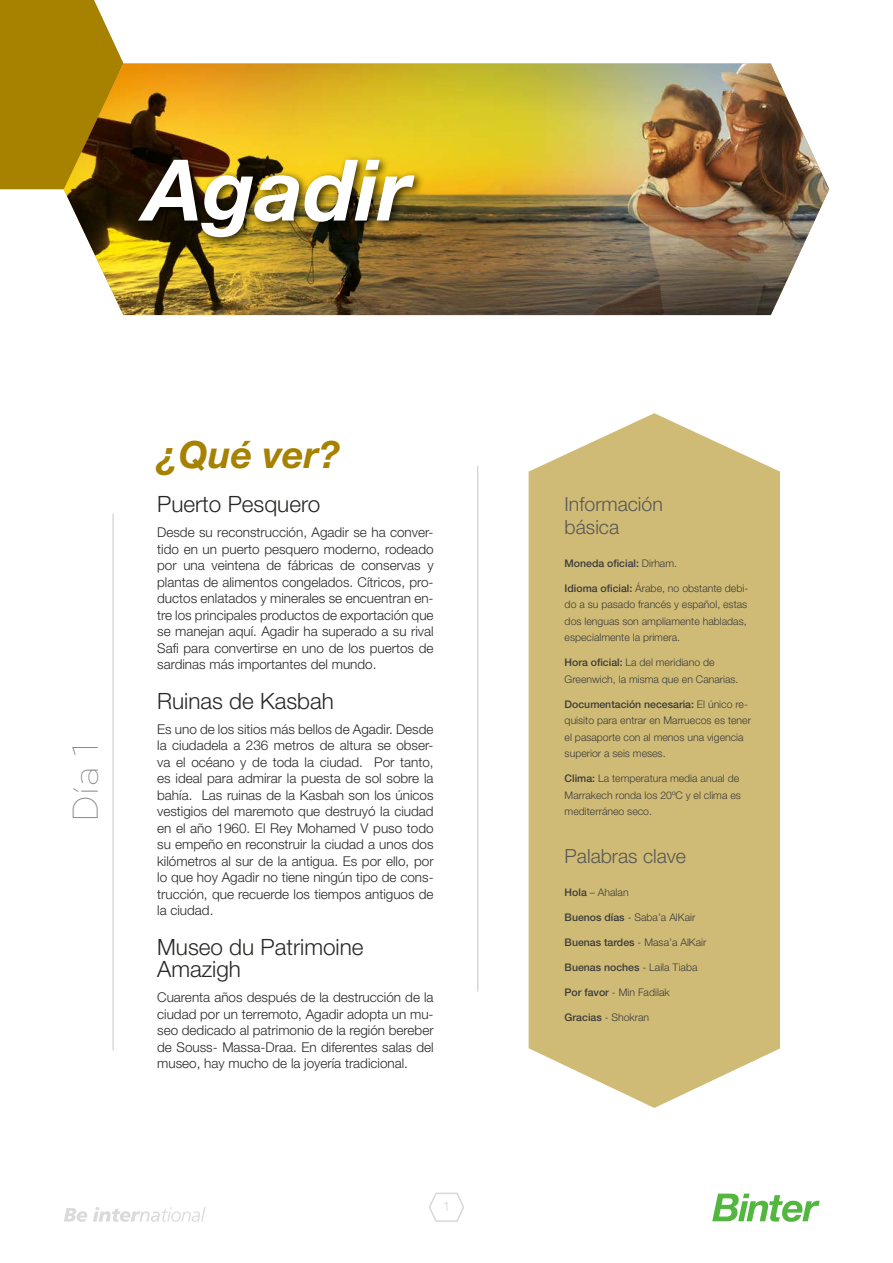
<style>
.page{position:relative;width:893px;height:1263px;background:#fff}
.page>*{position:absolute;margin:0;border:0;box-sizing:border-box;transform-origin:0 0}
.t1{font:italic 700 85.05px "Helvetica Neue LT Std";color:#fff}
.t2{font:italic 700 37.5px "Helvetica Neue LT Std";color:#a68200}
.t3{font:300 37.5px "Bryant";color:#878787}
.t4{font:300 22.5px/22.5px "Helvetica Neue LT Std";color:#282827}
.t5{font:300 19.5px/22.5px "Helvetica Neue LT Std";color:#575756}
.t6{font:300 13.5px/16.5px "Helvetica Neue LT Std";color:#282827;text-align:justify}
.t7{font:300 13.5px "Helvetica Neue LT Std";color:#d8d8d8}
.t8{font:300 10.5px/16.5px "Helvetica Neue LT Std";color:#3c3c3b}
.t9{font:500 10.5px "Helvetica Neue LT Std";color:#3c3c3b}
.s1{color:#fff}
.s2{font-weight:300}
.s3{font-weight:500}
</style>
<div class="page">
<svg style="left:429px;top:1192px;width:35px;height:30px"></svg>
<svg style="left:64px;top:1208px;width:23px;height:14px"></svg>
<svg style="left:93px;top:1207px;width:113px;height:15px"></svg>
<svg style="left:712px;top:1193px;width:108px;height:29px"></svg>
<div style="left:0;top:0;width:123px;height:189px;background:#a68200"></div>
<img style="left:64px;top:64px;width:765px;height:251px">
<svg style="left:529px;top:413px;width:251px;height:695px;fill:#cfbb76"></svg>
<div style="left:134px;top:155px;width:291px;height:93px;background:#000;opacity:.75"></div>
<hr style="left:477px;top:466px;width:1px;height:525px;background:#c6c6c6">
<hr style="left:113px;top:514px;width:1px;height:536px;background:#c6c6c6">
<h1 class="t1" style="left:145px;top:138px;width:268px">Agadir</h1>
<h2 class="t3" style="left:66px;top:822px;width:81px;rotate:-90deg">Día 1</h2>
<h2 class="t2" style="left:157px;top:431px;width:184px">¿Qué ver?</h2>
<h3 class="t4" style="left:157px;top:493px;width:164px">Puerto Pesquero</h3>
<p class="t6" style="left:157px;top:524px;width:278px">Desde su reconstrucción, Agadir se ha conver&shy;tido en un puerto pesquero moderno, rodeado por una veintena de fábricas de conservas y plantas de alimentos congelados. Cítricos, pro&shy;ductos enlatados y minerales se encuentran en&shy;tre los principales productos de exportación que se manejan aquí. Agadir ha superado a su rival Safi para convertirse en uno de los puertos de sardinas más importantes del mundo.</p>
<h3 class="t4" style="left:157px;top:689px;width:184px">Ruinas de Kasbah<span class="s1">.</span></h3>
<p class="t6" style="left:157px;top:720px;width:278px">Es uno de los sitios más bellos de Agadir. Desde la ciudadela a 236 metros de altura se obser&shy;va el océano y de toda la ciudad. Por tanto, es ideal para admirar la puesta de sol sobre la bahía. Las ruinas de la Kasbah son los únicos vestigios del maremoto que destruyó la ciudad en el año 1960. El Rey Mohamed V puso todo su empeño en reconstruir la ciudad a unos dos kilómetros al sur de la antigua. Es por ello, por lo que hoy Agadir no tiene ningún tipo de cons&shy;trucción, que recuerde los tiempos antiguos de la ciudad.</p>
<h3 class="t4" style="left:157px;top:935px;width:208px">Museo du Patrimoine<br>Amazigh</h3>
<p class="t6" style="left:157px;top:989px;width:278px">Cuarenta años después de la destrucción de la ciudad por un terremoto, Agadir adopta un mu&shy;seo dedicado al patrimonio de la región bereber de Souss- Massa-Draa. En diferentes salas del museo, hay mucho de la joyería tradicional.</p>
<p class="t7" style="left:443px;top:1198px;width:9px">1</p>
<h3 class="t5" style="left:565px;top:493px;width:100px">Información básica</h3>
<p class="t9" style="left:565px;top:557px;width:114px">Moneda oficial: <span class="s2">Dirham.</span></p>
<p class="t8" style="left:565px;top:580px;width:185px"><span class="s3">Idioma oficial:</span> Árabe, no obstante debi&shy;do a su pasado francés y español, estas dos lenguas son ampliamente habladas, especialmente la primera.</p>
<p class="t8" style="left:565px;top:654px;width:175px"><span class="s3">Hora oficial:</span> La del meridiano de<br>Greenwich, la misma que en Canarias.</p>
<p class="t8" style="left:565px;top:696px;width:188px"><span class="s3">Documentación necesaria:</span> El único re&shy;quisito para entrar en Marruecos es tener el pasaporte con al menos una vigencia superior a seis meses.</p>
<p class="t8" style="left:565px;top:770px;width:178px"><span class="s3">Clima:</span> La temperatura media anual de<br>Marrakech ronda los 20ºC y el clima es mediterráneo seco.</p>
<h3 class="t5" style="left:565px;top:844px;width:123px">Palabras clave</h3>
<p class="t8" style="left:565px;top:884px;width:65px"><span class="s3">Hola</span> – Ahalan</p>
<p class="t8" style="left:565px;top:909px;width:132px"><span class="s3">Buenos días</span> - Saba’a AlKair</p>
<p class="t8" style="left:565px;top:934px;width:143px"><span class="s3">Buenas tardes</span> - Masa’a AlKair</p>
<p class="t9" style="left:565px;top:961px;width:134px">Buenas noches <span class="s2">- Laila Tiaba</span></p>
<p class="t8" style="left:565px;top:984px;width:107px"><span class="s3">Por favor</span> - Min Fadilak</p>
<p class="t8" style="left:565px;top:1009px;width:86px"><span class="s3">Gracias</span> - Shokran</p>
</div>
